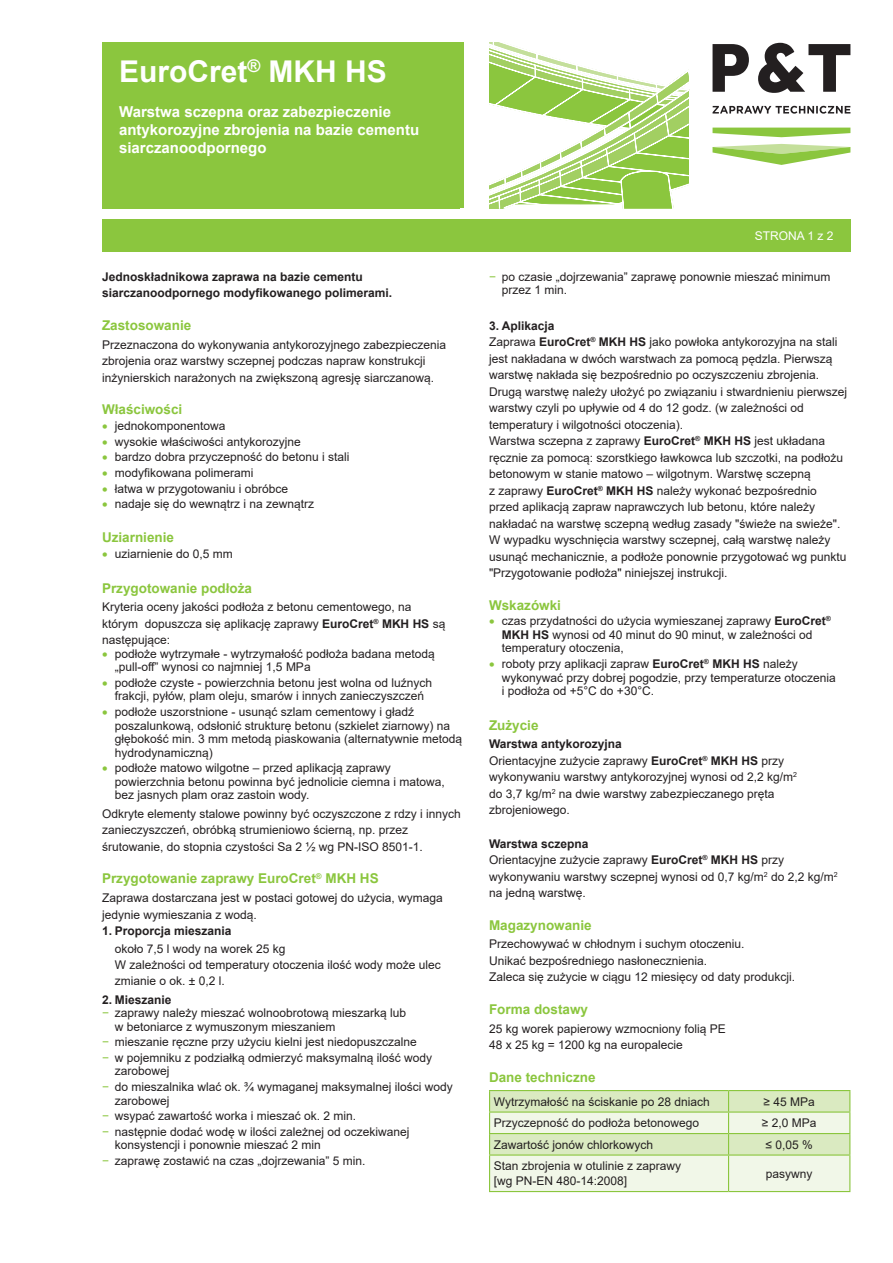
<style>
.page{position:relative;width:893px;height:1263px;background:#fff}
.page>*{position:absolute;margin:0;border:0;box-sizing:border-box;transform-origin:0 0}
.t1{font:700 30px "Arial";color:#fff}
.t2{font:700 15px/18px "Arial";color:#fff}
.t3{font:700 13.5px "Arial";color:#8bc63e}
.t4{font:12px/16.5px "Arial";color:#231f20}
.t5{font:700 12px/16.5px "Arial";color:#231f20}
.t6{font:12px "Arial";color:#fff}
.s1{color:#8bc63e}
.s2{font-weight:700}
</style>
<div class="page">
<svg style="left:489px;top:43px;width:201px;height:165px"></svg>
<div style="left:102px;top:219px;width:748px;height:33px;background:#8bc63e"></div>
<svg style="left:712px;top:128px;width:138px;height:9px"></svg>
<svg style="left:712px;top:144px;width:138px;height:21px"></svg>
<svg style="left:712px;top:43px;width:138px;height:50px"></svg>
<svg style="left:712px;top:106px;width:138px;height:8px"></svg>
<hr style="left:489px;top:1191px;width:240px;height:1px;background:#8bc63e">
<hr style="left:729px;top:1191px;width:121px;height:1px;background:#8bc63e">
<svg style="left:489px;top:1090px;width:361px;height:101px;background:#e2efcf"></svg>
<hr style="left:489px;top:1155px;width:1px;height:36px;background:#8bc63e">
<hr style="left:849px;top:1155px;width:1px;height:36px;background:#8bc63e">
<div style="left:102px;top:43px;width:357px;height:166px;background:#8bc63e"></div>
<h1 class="t1" style="left:119px;top:50px;width:269px">EuroCret<sup>®</sup> MKH HS</h1>
<p class="t2" style="left:119px;top:103px;width:302px">Warstwa sczepna oraz zabezpieczenie antykorozyjne zbrojenia na bazie cementu siarczanoodpornego</p>
<p class="t5" style="left:102px;top:269px;width:292px">Jednoskładnikowa zaprawa na bazie cementu siarczanoodpornego modyfikowanego polimerami.</p>
<p class="t3" style="left:102px;top:316px;width:91px">Zastosowanie</p>
<p class="t4" style="left:102px;top:336px;width:346px">Przeznaczona do wykonywania antykorozyjnego zabezpieczenia zbrojenia oraz warstwy sczepnej podczas napraw konstrukcji inżynierskich narażonych na zwiększoną agresję siarczanową.</p>
<p class="t3" style="left:102px;top:400px;width:82px">Właściwości</p>
<p class="t4" style="left:102px;top:417px;width:125px"><span class="s1">•</span> jednokomponentowa</p>
<p class="t4" style="left:102px;top:433px;width:200px"><span class="s1">•</span> wysokie właściwości antykorozyjne</p>
<p class="t4" style="left:102px;top:449px;width:249px"><span class="s1">•</span> bardzo dobra przyczepność do betonu i stali</p>
<p class="t4" style="left:102px;top:464px;width:153px"><span class="s1">•</span> modyfikowana polimerami</p>
<p class="t4" style="left:102px;top:480px;width:188px"><span class="s1">•</span> łatwa w przygotowaniu i obróbce</p>
<p class="t4" style="left:102px;top:496px;width:214px"><span class="s1">•</span> nadaje się do wewnątrz i na zewnątrz</p>
<p class="t3" style="left:102px;top:528px;width:74px">Uziarnienie</p>
<p class="t4" style="left:102px;top:545px;width:132px"><span class="s1">•</span> uziarnienie do 0,5 mm</p>
<p class="t3" style="left:102px;top:578px;width:152px">Przygotowanie podłoża</p>
<p class="t4" style="left:102px;top:599px;width:345px">Kryteria oceny jakości podłoża z betonu cementowego, na którym dopuszcza się aplikację zaprawy <span class="s2">EuroCret</span><sup>®</sup> <span class="s2">MKH HS</span> są następujące:</p>
<p class="t4" style="left:115px;top:647px;width:322px;line-height:13.5px;text-indent:-13px"><span class="s1">•</span> podłoże wytrzymałe - wytrzymałość podłoża badana metodą „pull-off” wynosi co najmniej 1,5 MPa</p>
<p class="t4" style="left:102px;top:676px;width:332px;line-height:13.5px;text-align:center"><span class="s1">•</span> podłoże czyste - powierzchnia betonu jest wolna od luźnych frakcji, pyłów, plam oleju, smarów i innych zanieczyszczeń</p>
<p class="t4" style="left:115px;top:705px;width:349px;line-height:13.5px;text-indent:-13px"><span class="s1">•</span> podłoże uszorstnione - usunąć szlam cementowy i gładź poszalunkową, odsłonić strukturę betonu (szkielet ziarnowy) na głębokość min. 3 mm metodą piaskowania (alternatywnie metodą hydrodynamiczną)</p>
<p class="t4" style="left:115px;top:761px;width:332px;line-height:13.5px;text-indent:-13px"><span class="s1">•</span> podłoże matowo wilgotne – przed aplikacją zaprawy powierzchnia betonu powinna być jednolicie ciemna i matowa, bez jasnych plam oraz zastoin wody.</p>
<p class="t4" style="left:102px;top:805px;width:360px">Odkryte elementy stalowe powinny być oczyszczone z rdzy i innych zanieczyszczeń, obróbką strumieniowo ścierną, np. przez śrutowanie, do stopnia czystości Sa 2 ½ wg PN-ISO 8501-1.</p>
<p class="t3" style="left:102px;top:869px;width:278px">Przygotowanie zaprawy EuroCret<sup>®</sup> MKH HS</p>
<p class="t4" style="left:102px;top:889px;width:342px">Zaprawa dostarczana jest w postaci gotowej do użycia, wymaga jedynie wymieszania z wodą.</p>
<p class="t5" style="left:102px;top:923px;width:131px">1. Proporcja mieszania</p>
<p class="t4" style="left:115px;top:940px;width:328px;line-height:16px">około 7,5 l wody na worek 25 kg<br>W zależności od temperatury otoczenia ilość wody może ulec zmianie o ok. ± 0,2 l.</p>
<p class="t5" style="left:102px;top:991px;width:71px">2. Mieszanie</p>
<p class="t4" style="left:102px;top:1004px;width:306px"><span class="s1">−</span> zaprawy należy mieszać wolnoobrotową mieszarką lub</p>
<p class="t4" style="left:115px;top:1018px;width:222px">w betoniarce z wymuszonym mieszaniem</p>
<p class="t4" style="left:102px;top:1034px;width:332px;line-height:15.6px"><span class="s1">−</span> mieszanie ręczne przy użyciu kielni jest niedopuszczalne<br><span class="s1">−</span> w pojemniku z podziałką odmierzyć maksymalną ilość wody</p>
<p class="t4" style="left:102px;top:1063px;width:352px;line-height:15.6px;text-indent:13px">zarobowej<br><span class="s1">−</span> do mieszalnika wlać ok. ¾ wymaganej maksymalnej ilości wody</p>
<p class="t4" style="left:102px;top:1092px;width:309px;line-height:15.6px;text-indent:13px">zarobowej<br><span class="s1">−</span> wsypać zawartość worka i mieszać ok. 2 min.<br><span class="s1">−</span> następnie dodać wodę w ilości zależnej od oczekiwanej</p>
<p class="t4" style="left:102px;top:1137px;width:265px;line-height:15.6px;text-indent:13px">konsystencji i ponownie mieszać 2 min<br><span class="s1">−</span> zaprawę zostawić na czas „dojrzewania” 5 min.</p>
<p class="t6" style="left:755px;top:227px;width:80px">STRONA 1 z 2</p>
<p class="t4" style="left:502px;top:270px;width:330px;line-height:13.5px;text-indent:-13px"><span class="s1">−</span> po czasie „dojrzewania” zaprawę ponownie mieszać minimum przez 1 min.</p>
<p class="t4" style="left:489px;top:317px;width:360px"><span class="s2">3. Aplikacja<br></span>Zaprawa <span class="s2">EuroCret</span><sup>®</sup> <span class="s2">MKH HS</span> jako powłoka antykorozyjna na stali jest nakładana w dwóch warstwach za pomocą pędzla. Pierwszą warstwę nakłada się bezpośrednio po oczyszczeniu zbrojenia.<br>Drugą warstwę należy ułożyć po związaniu i stwardnieniu pierwszej warstwy czyli po upływie od 4 do 12 godz. (w zależności od temperatury i wilgotności otoczenia).<br>Warstwa sczepna z zaprawy <span class="s2">EuroCret</span><sup>®</sup> <span class="s2">MKH HS</span> jest układana ręcznie za pomocą: szorstkiego ławkowca lub szczotki, na podłożu betonowym w stanie matowo – wilgotnym. Warstwę sczepną<br>z zaprawy <span class="s2">EuroCret</span><sup>®</sup> <span class="s2">MKH HS</span> należy wykonać bezpośrednio przed aplikacją zapraw naprawczych lub betonu, które należy nakładać na warstwę sczepną według zasady "świeże na swieże".<br>W wypadku wyschnięcia warstwy sczepnej, całą warstwę należy usunąć mechanicznie, a podłoże ponownie przygotować wg punktu "Przygotowanie podłoża" niniejszej instrukcji.</p>
<p class="t3" style="left:489px;top:595px;width:74px">Wskazówki</p>
<p class="t4" style="left:502px;top:614px;width:331px;line-height:13.5px;text-indent:-13px"><span class="s1">•</span> czas przydatności do użycia wymieszanej zaprawy <span class="s2">EuroCret</span><sup>®<br></sup><span class="s2">MKH HS</span> wynosi od 40 minut do 90 minut, w zależności od temperatury otoczenia,</p>
<p class="t4" style="left:502px;top:657px;width:336px;line-height:13.5px;text-indent:-13px"><span class="s1">•</span> roboty przy aplikacji zapraw <span class="s2">EuroCret</span><sup>®</sup> <span class="s2">MKH HS</span> należy wykonywać przy dobrej pogodzie, przy temperaturze otoczenia i podłoża od +5°C do +30°C.</p>
<p class="t3" style="left:489px;top:716px;width:51px">Zużycie</p>
<p class="t4" style="left:489px;top:736px;width:310px"><span class="s2">Warstwa antykorozyjna<br></span>Orientacyjne zużycie zaprawy <span class="s2">EuroCret</span><sup>®</sup> <span class="s2">MKH HS</span> przy wykonywaniu warstwy antykorozyjnej wynosi od 2,2 kg/m<sup>2 </sup>do 3,7 kg/m<sup>2</sup> na dwie warstwy zabezpieczanego pręta zbrojeniowego.</p>
<p class="t4" style="left:489px;top:835px;width:350px"><span class="s2">Warstwa sczepna<br></span>Orientacyjne zużycie zaprawy <span class="s2">EuroCret</span><sup>®</sup> <span class="s2">MKH HS</span> przy wykonywaniu warstwy sczepnej wynosi od 0,7 kg/m<sup>2</sup> do 2,2 kg/m<sup>2 </sup>na jedną warstwę.</p>
<p class="t3" style="left:489px;top:915px;width:104px">Magazynowanie</p>
<p class="t4" style="left:489px;top:936px;width:308px">Przechowywać w chłodnym i suchym otoczeniu.<br>Unikać bezpośredniego nasłonecznienia.<br>Zaleca się zużycie w ciągu 12 miesięcy od daty produkcji.</p>
<p class="t3" style="left:489px;top:1000px;width:101px">Forma dostawy</p>
<p class="t4" style="left:489px;top:1020px;width:238px">25 kg worek papierowy wzmocniony folią PE<br>48 x 25 kg = 1200 kg na europalecie</p>
<p class="t3" style="left:489px;top:1067px;width:108px">Dane techniczne</p>
<p class="t4" style="left:494px;top:1093px;width:217px">Wytrzymałość na ściskanie po 28 dniach</p>
<p class="t4" style="left:764px;top:1093px;width:53px">≥ 45 MPa</p>
<p class="t4" style="left:494px;top:1114px;width:207px">Przyczepność do podłoża betonowego</p>
<p class="t4" style="left:762px;top:1114px;width:56px">≥ 2,0 MPa</p>
<p class="t4" style="left:494px;top:1136px;width:161px">Zawartość jonów chlorkowych</p>
<p class="t4" style="left:766px;top:1136px;width:49px">≤ 0,05 %</p>
<p class="t4" style="left:494px;top:1158px;width:189px;line-height:15px">Stan zbrojenia w otulinie z zaprawy [wg PN-EN 480-14:2008]</p>
<p class="t4" style="left:766px;top:1165px;width:48px">pasywny</p>
</div>
